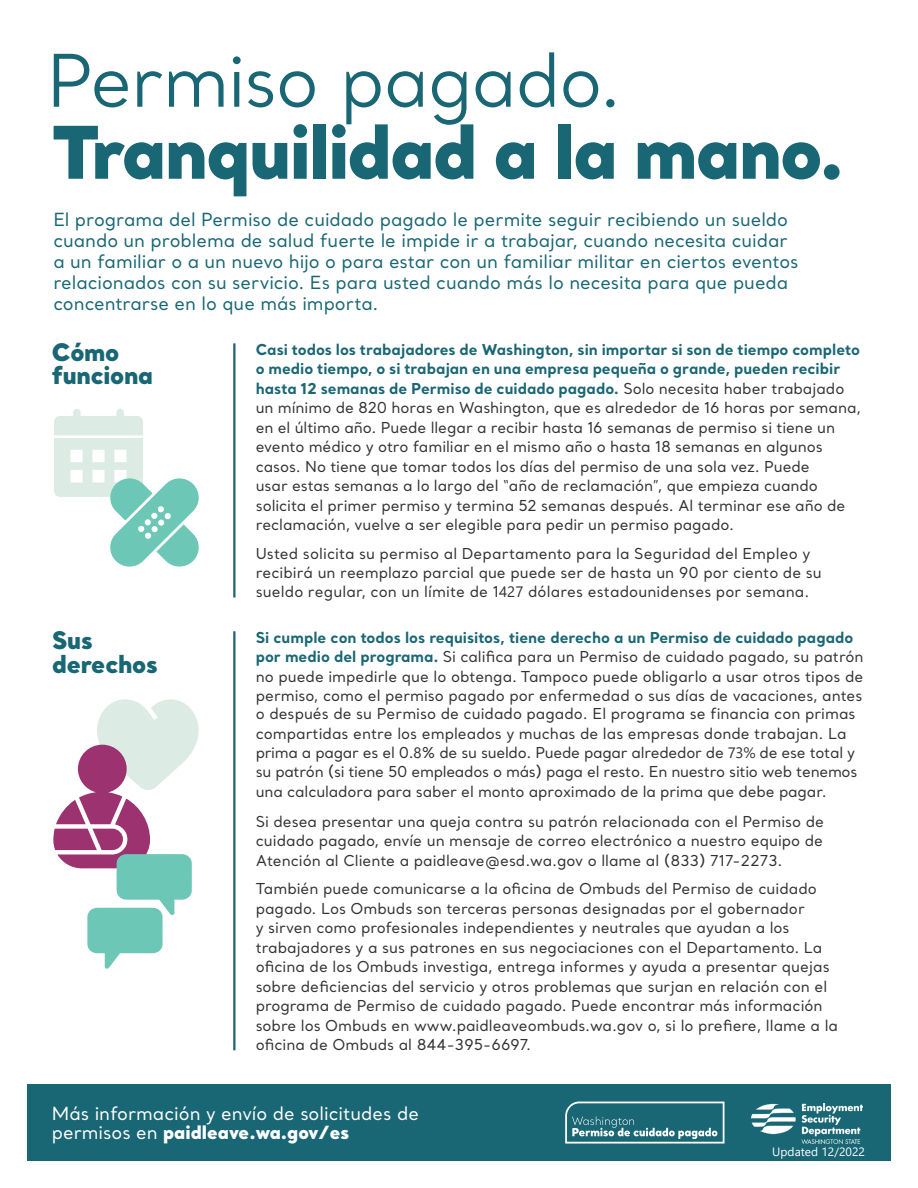
<style>
.page{position:relative;width:918px;height:1188px;background:#fff}
.page>*{position:absolute;margin:0;border:0;box-sizing:border-box;transform-origin:0 0}
.t1{font:900 72px "Santral";letter-spacing:-.025em;color:#196674}
.t2{font:72px "Santral";letter-spacing:-.025em;color:#196674}
.t3{font:900 24px/22.4px "Santral";letter-spacing:-.01em;color:#196674}
.t4{font:18px/21px "Santral";letter-spacing:-.005em;color:#196674}
.t5{font:18px/19.5px "Santral";color:#fff}
.t6{font:15px/19.5px "Santral";color:#313232}
.t7{font:12px "Segoe UI";color:#fff}
.s1{font-weight:700;color:#196674}
.s2{font-family:"Segoe UI"}
.s3{font-weight:900}
</style>
<div class="page">
<hr style="left:233px;top:343px;width:2px;height:255px;background:#196674">
<hr style="left:233px;top:631px;width:2px;height:419px;background:#196674">
<svg style="left:53px;top:699px;width:146px;height:270px"></svg>
<svg style="left:54px;top:409px;width:145px;height:158px"></svg>
<div style="left:27px;top:1084px;width:864px;height:77px;background:#196674"></div>
<svg style="left:565px;top:1102px;width:159px;height:42px"></svg>
<img style="left:752px;top:1103px;width:110px;height:41px">
<p class="t2" style="left:46px;top:34px;width:577px">Permiso pagado.</p>
<p class="t1" style="left:53px;top:101px;width:793px">Tranquilidad a la mano.</p>
<p class="t4" style="left:53px;top:208px;width:747px">El programa del Permiso de cuidado pagado le permite seguir recibiendo un sueldo cuando un problema de salud fuerte le impide ir a trabajar, cuando necesita cuidar a un familiar o a un nuevo hijo o para estar con un familiar militar en ciertos eventos relacionados con su servicio. Es para usted cuando más lo necesita para que pueda concentrarse en lo que más importa.</p>
<p class="t6" style="left:256px;top:339px;width:607px"><span class="s1">Casi todos los trabajadores de Washington, sin importar si son de tiempo completo o medio tiempo, o si trabajan en una empresa pequeña o grande, pueden recibir hasta 12 semanas de Permiso de cuidado pagado.</span> Solo necesita haber trabajado un mínimo de 820 horas en Washington, que es alrededor de 16 horas por semana, en el último año. Puede llegar a recibir hasta 16 semanas de permiso si tiene un evento médico y otro familiar en el mismo año o hasta 18 semanas en algunos casos. No tiene que tomar todos los días del permiso de una sola vez. Puede<br>usar estas semanas a lo largo del “año de reclamación”, que empieza cuando solicita el primer permiso y termina 52 semanas después. Al terminar ese año de reclamación, vuelve a ser elegible para pedir un permiso pagado.</p>
<p class="t3" style="left:52px;top:340px;width:103px">Cómo funciona</p>
<p class="t3" style="left:52px;top:627px;width:107px;line-height:24px">Sus derechos</p>
<p class="t6" style="left:256px;top:543px;width:568px">Usted solicita su permiso al Departamento para la Seguridad del Empleo y recibirá un reemplazo parcial que puede ser de hasta un 90 por ciento de su sueldo regular, con un límite de 1<span class="s2">427</span> dólares estadounidenses por semana.</p>
<p class="t6" style="left:256px;top:627px;width:609px"><span class="s1">Si cumple con todos los requisitos, tiene derecho a un Permiso de cuidado pagado por medio del programa.</span> Si califica para un Permiso de cuidado pagado, su patrón no puede impedirle que lo obtenga. Tampoco puede obligarlo a usar otros tipos de permiso, como el permiso pagado por enfermedad o sus días de vacaciones, antes o después de su Permiso de cuidado pagado. El programa se financia con primas compartidas entre los empleados y muchas de las empresas donde trabajan. La prima a pagar es el 0.<span class="s2">8</span>% de su sueldo. Puede pagar alrededor de <span class="s2">73%</span> de ese total y su patrón (si tiene 50 empleados o más) paga el resto. En nuestro sitio web tenemos una calculadora para saber el monto aproximado de la prima que debe pagar.</p>
<p class="t6" style="left:256px;top:812px;width:570px;text-align:justify">Si desea presentar una queja contra su patrón relacionada con el Permiso de cuidado pagado, envíe un mensaje de correo electrónico a nuestro equipo de Atención al Cliente a paidleave@esd.wa.gov o llame al (833) 717-2273.</p>
<p class="t6" style="left:256px;top:879px;width:584px">También puede comunicarse a la oficina de Ombuds del Permiso de cuidado pagado. Los Ombuds son terceras personas designadas por el gobernador<br>y sirven como profesionales independientes y neutrales que ayudan a los trabajadores y a sus patrones en sus negociaciones con el Departamento. La oficina de los Ombuds investiga, entrega informes y ayuda a presentar quejas sobre deficiencias del servicio y otros problemas que surjan en relación con el programa de Permiso de cuidado pagado. Puede encontrar más información sobre los Ombuds en www.paidleaveombuds.wa.gov o, si lo prefiere, llame a la oficina de Ombuds al 844-395-6697.</p>
<p class="t5" style="left:52px;top:1103px;width:369px">Más información y envío de solicitudes de permisos en <span class="s3">paidleave.wa.gov/es</span></p>
<p class="t7" style="left:772px;top:1140px;width:94px">Updated 12/2022</p>
</div>
